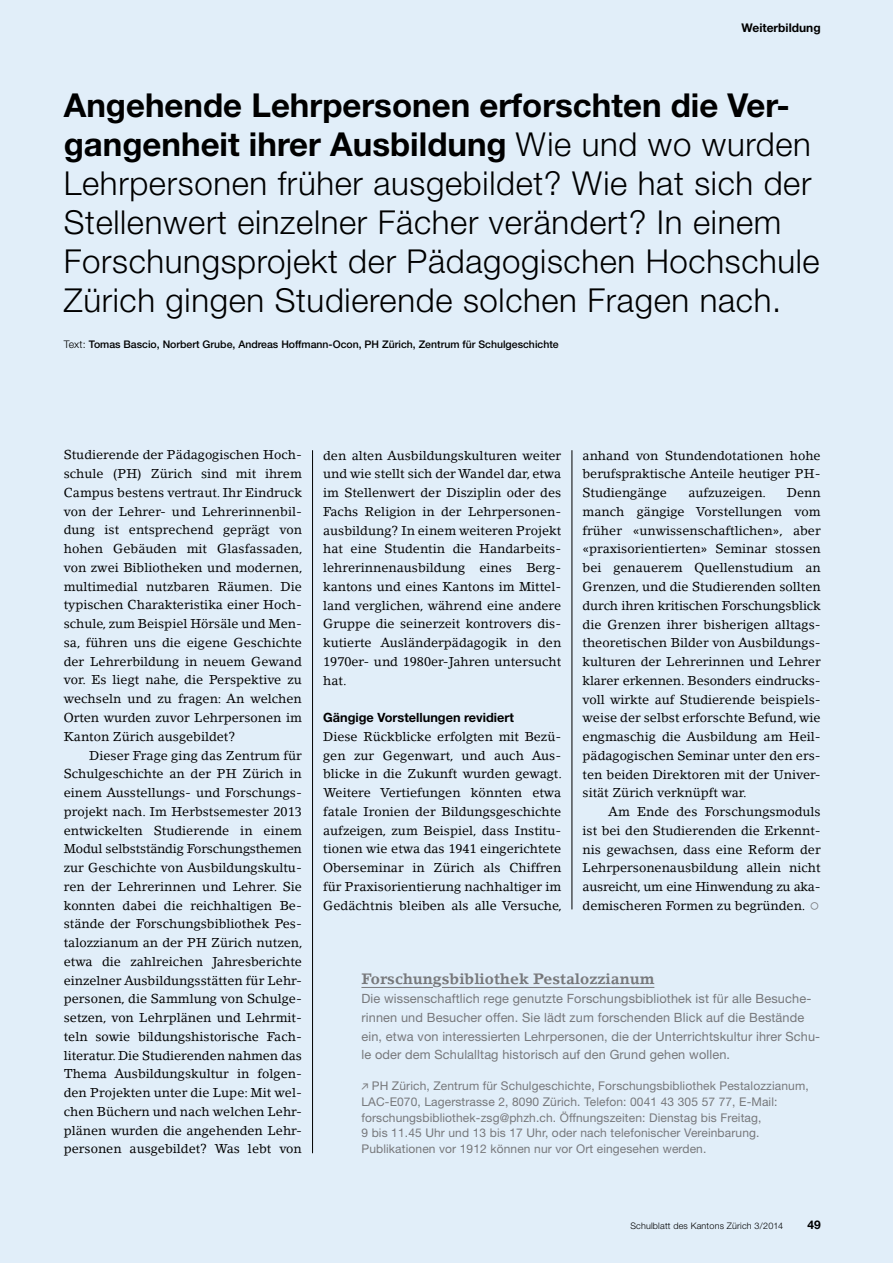
<style>
.page{position:relative;width:893px;height:1263px;background:#e1eef9}
.page>*{position:absolute;margin:0;border:0;box-sizing:border-box;transform-origin:0 0}
.t1{font:300 33px/39px "Helvetica Neue LT Std";letter-spacing:.02em;color:#000}
.t2{font:700 15px "Lino Letter LT";color:#77787b}
.t3{font:12.75px/18.8px "Lino Letter LT";color:#000}
.t4{font:12.75px/18.8px "Helvetica Neue LT Std";letter-spacing:.01em;color:#77787b}
.t5{font:12.75px "Lino Letter LT";letter-spacing:-.02em;color:#000}
.t6{font:12px/15.8px "Helvetica Neue LT Std";letter-spacing:.01em;color:#77787b}
.t7{font:700 12px "Helvetica Neue LT Std";color:#000}
.t8{font:500 10.5px "Helvetica Neue LT Std";color:#000}
.t9{font:300 9px "Helvetica Neue LT Std";letter-spacing:.02em;color:#000}
.s1{font-weight:700}
.s2{font-weight:300}
.s3{font-family:"Helvetica Neue LT Std";font-weight:700}
.s4{font-family:"Info";font-size:9.75px}
</style>
<div class="page">
<hr style="left:312px;top:450px;width:1px;height:703px;background:#000">
<hr style="left:572px;top:450px;width:1px;height:459px;background:#000">
<hr style="left:361px;top:987px;width:72px;height:1px;background:#77787b">
<hr style="left:442px;top:987px;width:212px;height:1px;background:#77787b">
<p class="t7" style="left:742px;top:20px;width:81px">Weiterbildung</p>
<p class="t1" style="left:64px;top:85px;width:757px"><span class="s1">Angehende Lehrpersonen erforschten die Ver&shy;gangenheit ihrer Ausbildung</span> Wie und wo wurden Lehrpersonen früher ausgebildet? Wie hat sich der Stellenwert einzelner Fächer verändert? In einem Forschungsprojekt der Pädagogischen Hochschule Zürich gingen Studierende solchen Fragen nach.</p>
<p class="t8" style="left:64px;top:338px;width:496px"><span class="s2">Text:</span> Tomas Bascio, Norbert Grube, Andreas Hoffmann-Ocon, PH Zürich, Zentrum für Schulgeschichte</p>
<p class="t3" style="left:64px;top:445px;width:240px">Studierende der Pädagogischen Hoch-</p>
<p class="t3" style="left:64px;top:464px;width:240px">schule (PH) Zürich sind mit ihrem</p>
<p class="t3" style="left:64px;top:483px;width:240px">Campus bestens vertraut. Ihr Eindruck</p>
<p class="t3" style="left:64px;top:502px;width:240px">von der Lehrer- und Lehrerinnenbil-</p>
<p class="t3" style="left:64px;top:520px;width:240px">dung ist entsprechend geprägt von</p>
<p class="t3" style="left:64px;top:539px;width:240px">hohen Gebäuden mit Glasfassaden,</p>
<p class="t3" style="left:64px;top:558px;width:240px">von zwei Bibliotheken und modernen,</p>
<p class="t3" style="left:64px;top:577px;width:240px">multimedial nutzbaren Räumen. Die</p>
<p class="t3" style="left:64px;top:595px;width:240px">typischen Charakteristika einer Hoch-</p>
<p class="t3" style="left:64px;top:614px;width:240px">schule, zum Beispiel Hörsäle und Men-</p>
<p class="t3" style="left:64px;top:633px;width:240px">sa, führen uns die eigene Geschichte</p>
<p class="t3" style="left:64px;top:652px;width:240px">der Lehrerbildung in neuem Gewand</p>
<p class="t3" style="left:64px;top:670px;width:240px">vor. Es liegt nahe, die Perspektive zu</p>
<p class="t3" style="left:64px;top:689px;width:240px">wechseln und zu fragen: An welchen</p>
<p class="t3" style="left:64px;top:708px;width:240px">Orten wurden zuvor Lehrpersonen im</p>
<p class="t3" style="left:64px;top:727px;width:173px">Kanton Zürich ausgebildet?</p>
<p class="t3" style="left:89px;top:746px;width:214px">Dieser Frage ging das Zentrum für</p>
<p class="t3" style="left:64px;top:764px;width:240px">Schulgeschichte an der PH Zürich in</p>
<p class="t3" style="left:64px;top:783px;width:240px">einem Ausstellungs- und Forschungs-</p>
<p class="t3" style="left:64px;top:802px;width:240px">projekt nach. Im Herbstsemester 2013</p>
<p class="t3" style="left:64px;top:821px;width:240px">entwickelten Studierende in einem</p>
<p class="t3" style="left:64px;top:839px;width:240px">Modul selbstständig Forschungsthemen</p>
<p class="t3" style="left:64px;top:858px;width:240px">zur Geschichte von Ausbildungskultu-</p>
<p class="t3" style="left:64px;top:877px;width:240px">ren der Lehrerinnen und Lehrer. Sie</p>
<p class="t3" style="left:64px;top:896px;width:240px">konnten dabei die reichhaltigen Be-</p>
<p class="t3" style="left:64px;top:914px;width:240px">stände der Forschungsbibliothek Pes-</p>
<p class="t3" style="left:64px;top:933px;width:240px">talozzianum an der PH Zürich nutzen,</p>
<p class="t3" style="left:64px;top:952px;width:240px">etwa die zahlreichen Jahresberichte</p>
<p class="t3" style="left:64px;top:971px;width:240px">einzelner Ausbildungsstätten für Lehr-</p>
<p class="t3" style="left:64px;top:989px;width:240px">personen, die Sammlung von Schulge-</p>
<p class="t3" style="left:64px;top:1008px;width:240px">setzen, von Lehrplänen und Lehrmit-</p>
<p class="t3" style="left:64px;top:1027px;width:237px">teln sowie bildungshistorische Fach-</p>
<p class="t3" style="left:64px;top:1046px;width:240px">literatur. Die Studierenden nahmen das</p>
<p class="t3" style="left:64px;top:1064px;width:240px">Thema Ausbildungskultur in folgen-</p>
<p class="t3" style="left:64px;top:1083px;width:240px">den Projekten unter die Lupe: Mit wel-</p>
<p class="t3" style="left:64px;top:1102px;width:240px">chen Büchern und nach welchen Lehr-</p>
<p class="t3" style="left:64px;top:1121px;width:240px">plänen wurden die angehenden Lehr-</p>
<p class="t3" style="left:64px;top:1139px;width:240px">personen ausgebildet? Was lebt von</p>
<p class="t3" style="left:323px;top:446px;width:240px">den alten Ausbildungskulturen weiter und wie stellt sich der Wandel dar, etwa im Stellenwert der Disziplin oder des Fachs Religion in der Lehrpersonen&shy;ausbildung? In einem weiteren Projekt hat eine Studentin die Handarbeits&shy;lehrerinnenausbildung eines Berg&shy;kantons und eines Kantons im Mittel&shy;land verglichen, während eine andere Gruppe die seinerzeit kontrovers dis&shy;kutierte Ausländerpädagogik in den 1970er- und 1980er-Jahren untersucht hat.</p>
<p class="t3" style="left:323px;top:708px;width:240px"><span class="s3">Gängige Vorstellungen revidiert<br></span>Diese Rückblicke erfolgten mit Bezü&shy;gen zur Gegenwart, und auch Aus&shy;blicke in die Zukunft wurden gewagt.<br>Weitere Vertiefungen könnten etwa fatale Ironien der Bildungsgeschichte aufzeigen, zum Beispiel, dass Institu&shy;tionen wie etwa das 1941 eingerichtete Oberseminar in Zürich als Chiffren für Praxisorientierung nachhaltiger im Gedächtnis bleiben als alle Versuche,</p>
<p class="t3" style="left:583px;top:446px;width:240px;text-align:justify">anhand von Stundendotationen hohe berufspraktische Anteile heutiger PH-Studiengänge</p>
<p class="t3" style="left:688px;top:483px;width:79px">aufzuzeigen.</p>
<p class="t3" style="left:787px;top:483px;width:35px">Denn</p>
<p class="t3" style="left:583px;top:502px;width:240px">manch gängige Vorstellungen vom</p>
<p class="t3" style="left:583px;top:521px;width:240px">früher «unwissenschaftlichen», aber</p>
<p class="t3" style="left:583px;top:540px;width:240px">«praxisorientierten» Seminar stossen</p>
<p class="t3" style="left:583px;top:558px;width:240px">bei genauerem Quellenstudium an</p>
<p class="t3" style="left:583px;top:577px;width:240px">Grenzen, und die Studierenden sollten</p>
<p class="t3" style="left:583px;top:596px;width:240px">durch ihren kritischen Forschungsblick</p>
<p class="t3" style="left:583px;top:615px;width:240px">die Grenzen ihrer bisherigen alltags-</p>
<p class="t3" style="left:583px;top:633px;width:240px">theoretischen Bilder von Ausbildungs-</p>
<p class="t3" style="left:583px;top:652px;width:240px">kulturen der Lehrerinnen und Lehrer</p>
<p class="t3" style="left:583px;top:671px;width:237px">klarer erkennen. Besonders eindrucks-</p>
<p class="t3" style="left:583px;top:690px;width:240px">voll wirkte auf Studierende beispiels-</p>
<p class="t3" style="left:583px;top:708px;width:240px">weise der selbst erforschte Befund, wie</p>
<p class="t3" style="left:583px;top:727px;width:240px">engmaschig die Ausbildung am Heil-</p>
<p class="t3" style="left:583px;top:746px;width:240px">pädagogischen Seminar unter den ers-</p>
<p class="t3" style="left:583px;top:765px;width:240px">ten beiden Direktoren mit der Univer-</p>
<p class="t3" style="left:583px;top:783px;width:166px">sität Zürich verknüpft war.</p>
<p class="t3" style="left:608px;top:802px;width:214px">Am Ende des Forschungsmoduls</p>
<p class="t3" style="left:583px;top:821px;width:240px">ist bei den Studierenden die Erkennt-</p>
<p class="t3" style="left:583px;top:840px;width:240px">nis gewachsen, dass eine Reform der</p>
<p class="t3" style="left:583px;top:858px;width:240px">Lehrpersonenausbildung allein nicht</p>
<p class="t5" style="left:583px;top:879px;width:237px">ausreicht, um eine Hinwendung zu aka-</p>
<p class="t3" style="left:583px;top:896px;width:224px">demischeren Formen zu begründen.</p>
<p class="t2" style="left:361px;top:970px;width:294px">Forschungsbibliothek Pestalozzianum</p>
<p class="t4" style="left:361px;top:989px;width:460px">Die wissenschaftlich rege genutzte Forschungsbibliothek ist für alle Besuche&shy;rinnen und Besucher offen. Sie lädt zum forschenden Blick auf die Bestände ein, etwa von interessierten Lehrpersonen, die der Unterrichtskultur ihrer Schu&shy;le oder dem Schulalltag historisch auf den Grund gehen wollen.</p>
<p class="t6" style="left:361px;top:1078px;width:449px"><span class="s4">∑</span> PH Zürich, Zentrum für Schulgeschichte, Forschungsbibliothek Pestalozzianum, LAC-E070, Lagerstrasse 2, 8090 Zürich. Telefon: 0041 43 305 57 77, E-Mail: forschungsbibliothek-zsg@phzh.ch. Öffnungszeiten: Dienstag bis Freitag,<br>9 bis 11.45 Uhr und 13 bis 17 Uhr, oder nach telefonischer Vereinbarung.<br>Publikationen vor 1912 können nur vor Ort eingesehen werden.</p>
<p class="t9" style="left:630px;top:1220px;width:154px">Schulblatt des Kantons Zürich 3/2014</p>
<p class="t7" style="left:807px;top:1217px;width:15px">49</p>
</div>
